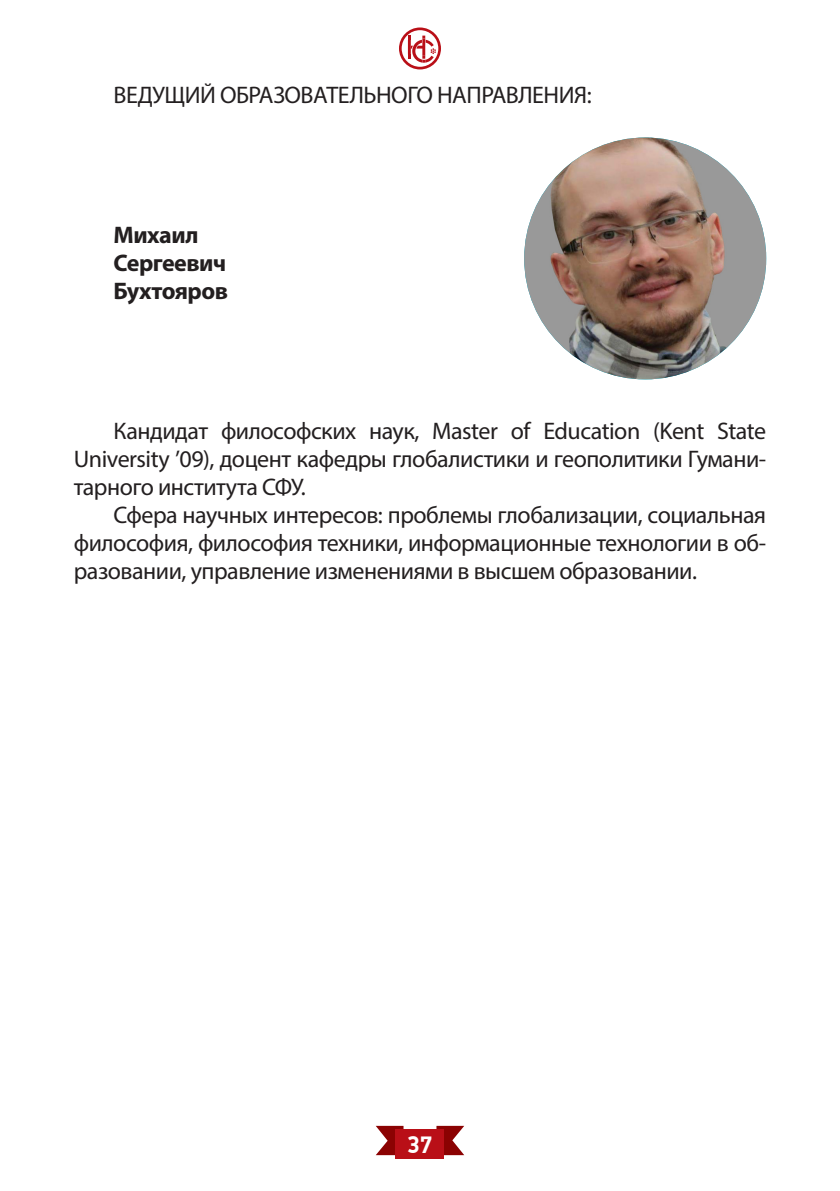
<style>
.page{position:relative;width:840px;height:1191px;background:#fff}
.page>*{position:absolute;margin:0;border:0;box-sizing:border-box;transform-origin:0 0}
.t1{font:24px/28px "Myriad Pro";letter-spacing:-.02em;color:#231f20;text-align:justify}
.t2{font:700 24px "Myriad Pro";letter-spacing:-.02em;color:#231f20}
.t3{font:700 24px "PF Din Display Pro";color:#fff}
</style>
<div class="page">
<svg style="left:399px;top:27px;width:42px;height:42px"></svg>
<svg style="left:376px;top:1125px;width:27px;height:30px"></svg>
<svg style="left:436px;top:1125px;width:28px;height:30px"></svg>
<div style="left:395px;top:1129px;width:49px;height:30px;background:#b90f17"></div>
<img style="left:524px;top:137px;width:241px;height:242px;border-radius:121px">
<p class="t1" style="left:113px;top:81px;width:479px">ВЕДУЩИЙ ОБРАЗОВАТЕЛЬНОГО НАПРАВЛЕНИЯ:</p>
<p class="t2" style="left:113px;top:219px;width:86px">Михаил</p>
<p class="t2" style="left:113px;top:247px;width:114px">Сергеевич</p>
<p class="t2" style="left:113px;top:275px;width:116px">Бухтояров</p>
<p class="t1" style="left:74px;top:417px;width:693px;text-indent:40px">Кандидат философских наук, Master of Education (Kent State University ’09), доцент кафедры глобалистики и геополитики Гумани&shy;тарного института СФУ.</p>
<p class="t1" style="left:74px;top:501px;width:693px;text-indent:40px">Сфера научных интересов: проблемы глобализации, социальная философия, философия техники, информационные технологии в об&shy;разовании, управление изменениями в высшем образовании.</p>
<p class="t3" style="left:407px;top:1130px;width:27px">37</p>
</div>
